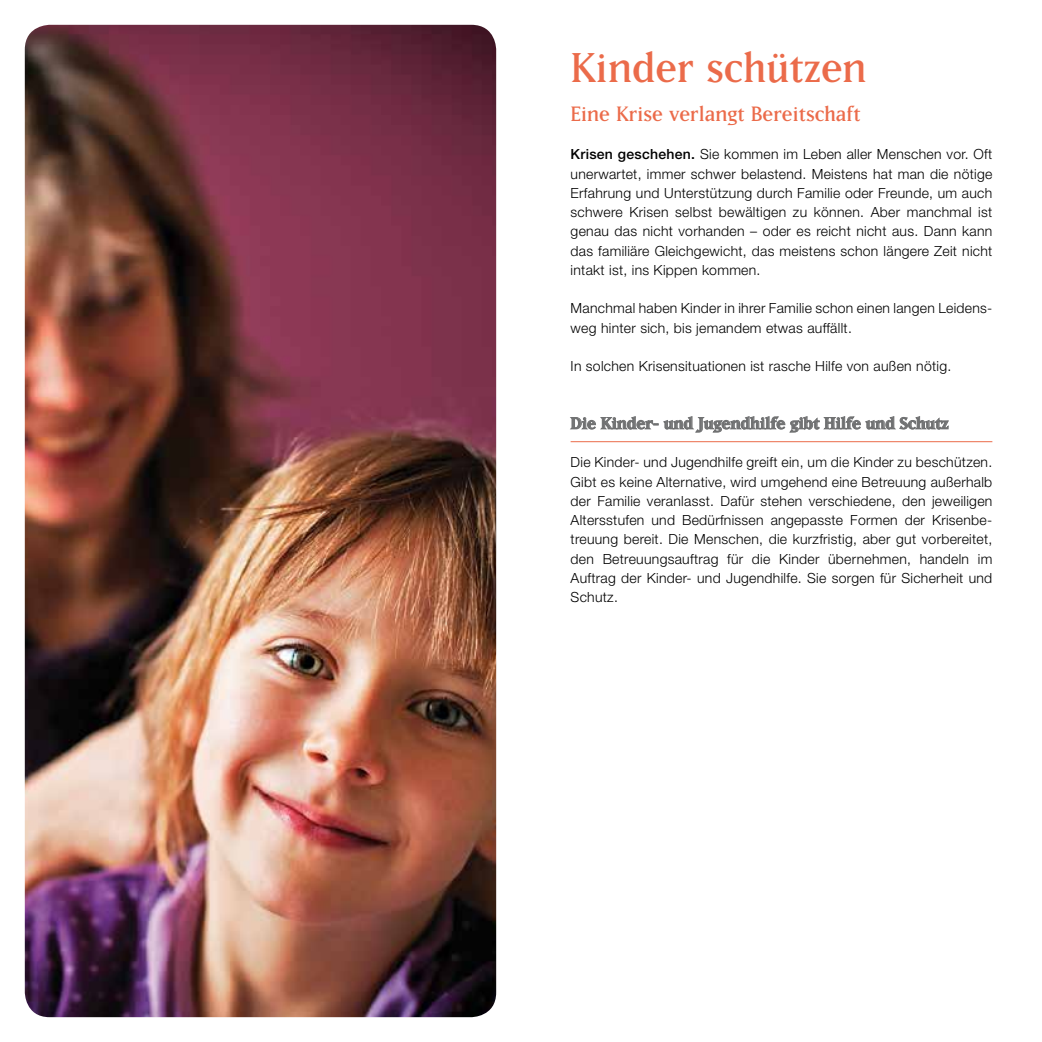
<style>
.page{position:relative;width:1042px;height:1042px;background:#fff}
.page>*{position:absolute;margin:0;border:0;box-sizing:border-box;transform-origin:0 0}
.t1{font:49px "Matrix";color:#eb6b4a}
.t2{font:24.5px "Matrix";color:#eb6b4a}
.t3{font:700 19.25px "Matrix";color:#707172}
.t4{font:300 14px/19.2px "Helvetica Neue";letter-spacing:.02em;color:#000;text-align:justify}
.s1{font-weight:500}
</style>
<div class="page">
<img style="left:24px;top:24px;width:473px;height:994px">
<hr style="left:570px;top:441px;width:422px;height:1px;background:#eb6b4a">
<svg style="left:570px;top:416px;width:378px;height:16px"></svg>
<h1 class="t1" style="left:570px;top:44px;width:298px">Kinder schützen</h1>
<h2 class="t2" style="left:570px;top:102px;width:292px">Eine Krise verlangt Bereitschaft</h2>
<p class="t4" style="left:570px;top:144px;width:423px"><span class="s1">Krisen geschehen.</span> Sie kommen im Leben aller Menschen vor. Oft unerwartet, immer schwer belastend. Meistens hat man die nötige Erfahrung und Unterstützung durch Familie oder Freunde, um auch schwere Krisen selbst bewältigen zu können. Aber manchmal ist genau das nicht vorhanden – oder es reicht nicht aus. Dann kann das familiäre Gleichgewicht, das meistens schon längere Zeit nicht intakt ist, ins Kippen kommen.</p>
<p class="t4" style="left:570px;top:298px;width:423px">Manchmal haben Kinder in ihrer Familie schon einen langen Leidens&shy;weg hinter sich, bis jemandem etwas auffällt.</p>
<p class="t4" style="left:570px;top:356px;width:382px">In solchen Krisensituationen ist rasche Hilfe von außen nötig.</p>
<h3 class="t3" style="left:570px;top:414px;width:379px">Die Kinder- und Jugendhilfe gibt Hilfe und Schutz</h3>
<p class="t4" style="left:570px;top:452px;width:423px">Die Kinder- und Jugendhilfe greift ein, um die Kinder zu beschützen.<br>Gibt es keine Alternative, wird umgehend eine Betreuung außerhalb der Familie veranlasst. Dafür stehen verschiedene, den jeweiligen Altersstufen und Bedürfnissen angepasste Formen der Krisenbe&shy;treuung bereit. Die Menschen, die kurzfristig, aber gut vorbereitet, den Betreuungsauftrag für die Kinder übernehmen, handeln im Auftrag der Kinder- und Jugendhilfe. Sie sorgen für Sicherheit und Schutz.</p>
</div>
